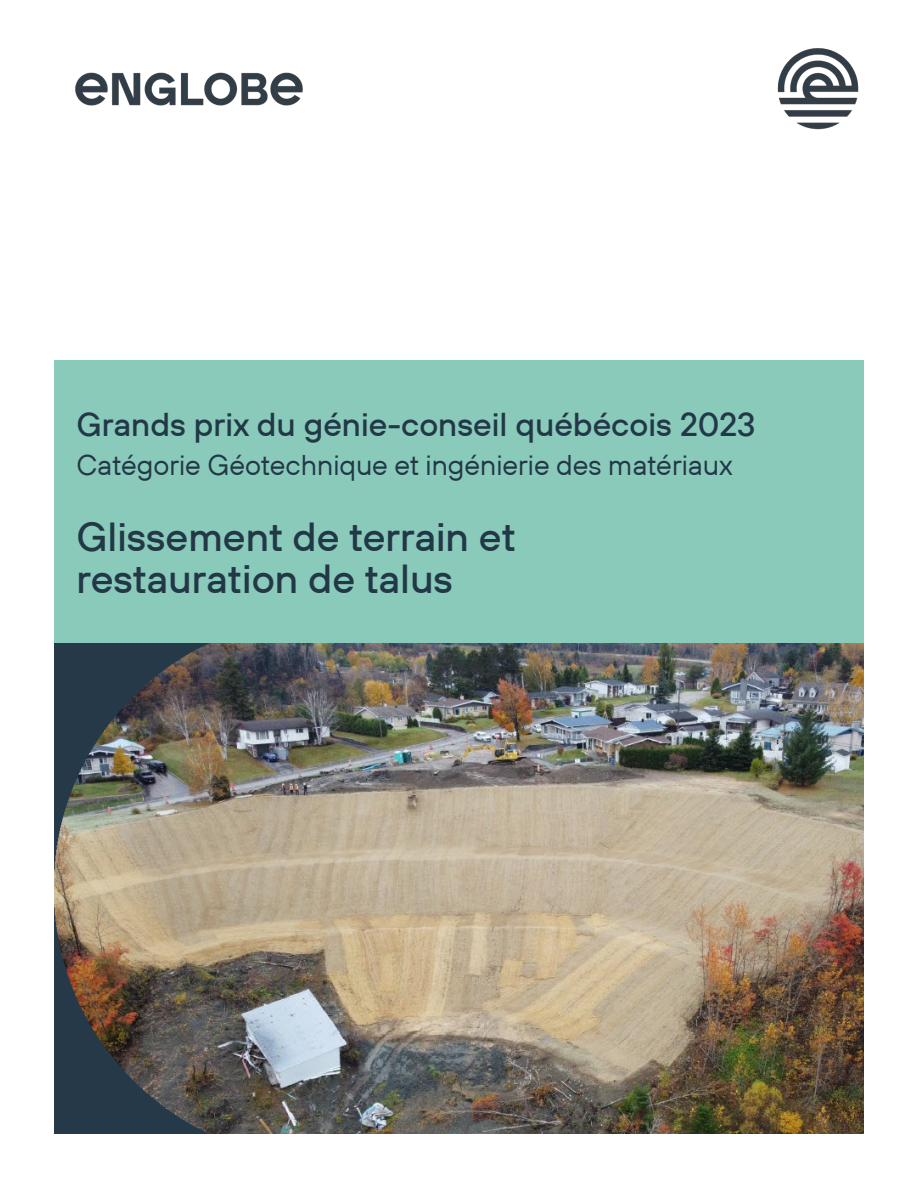
<style>
.page{position:relative;width:918px;height:1188px;background:#fff}
.page>*{position:absolute;margin:0;border:0;box-sizing:border-box;transform-origin:0 0}
.t1{font:500 40.5px/42px "TT Hoves";color:#223847}
.t2{font:500 33px "TT Hoves";color:#223847}
.t3{font:28.5px "TT Hoves";color:#223847}
</style>
<div class="page">
<div style="left:54px;top:360px;width:810px;height:774px;background:#8acaba"></div>
<img style="left:75px;top:72px;width:228px;height:34px">
<img style="left:777px;top:48px;width:82px;height:82px">
<img style="left:227px;top:644px;width:637px;height:490px">
<img style="left:54px;top:644px;width:173px;height:490px">
<p class="t2" style="left:76px;top:403px;width:681px">Grands prix du génie-conseil québécois 2023</p>
<p class="t3" style="left:76px;top:448px;width:658px">Catégorie Géotechnique et ingénierie des matériaux</p>
<p class="t1" style="left:76px;top:515px;width:441px">Glissement de terrain et restauration de talus</p>
</div>
